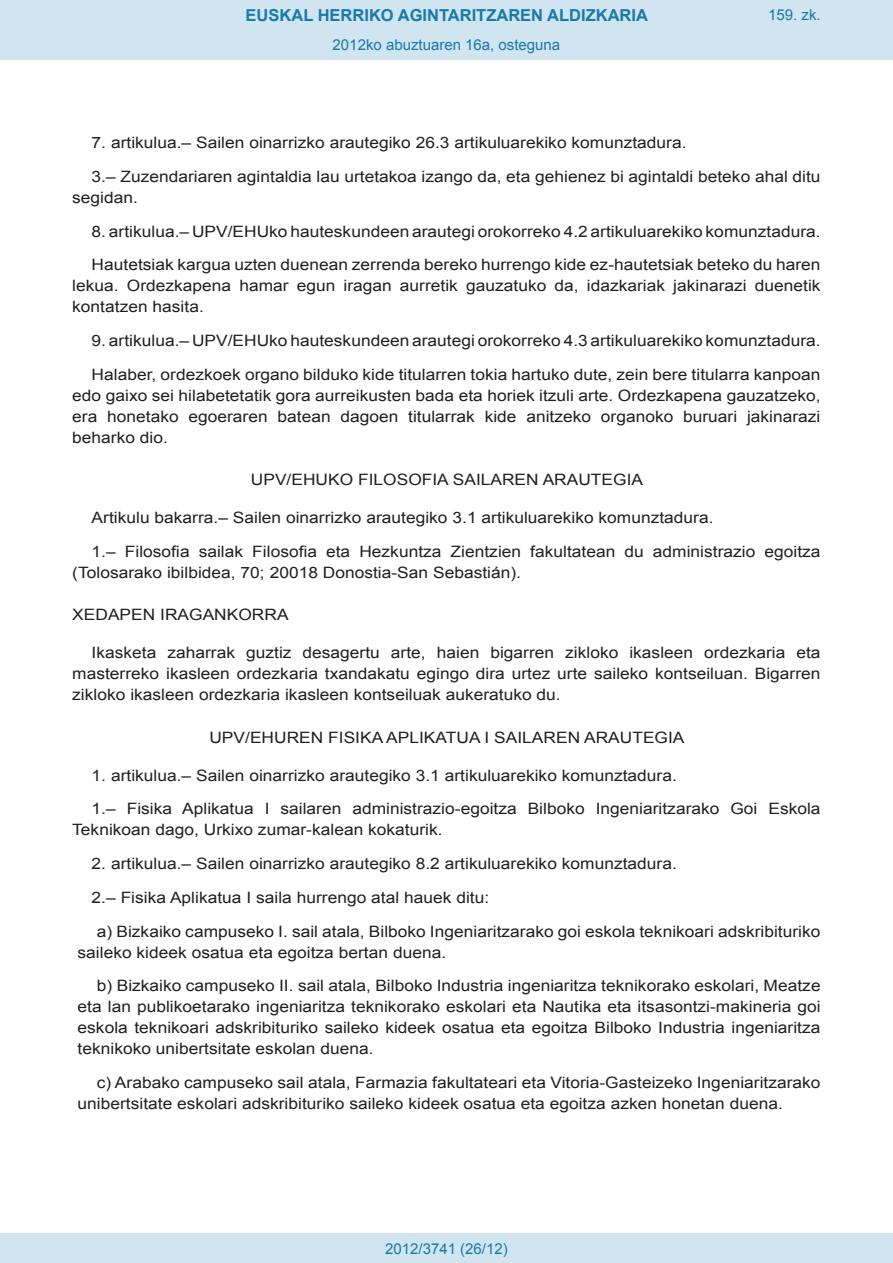
<style>
.page{position:relative;width:893px;height:1263px;background:#fff}
.page>*{position:absolute;margin:0;border:0;box-sizing:border-box;transform-origin:0 0}
.t1{font:700 16.5px "Arial";color:#1879ad}
.BOPVDetalleNivel1{font:15.6px/21px "Arial";color:#231f20;scale:1.11 1}
.BOPVDetalle{font:15.6px/21px "Arial";color:#231f20;text-align:justify;scale:1.11 1}
.BOPVDetalleNivel2{font:15.6px/21px "Arial";color:#231f20;scale:1.11 1}
.BOPVClave{font:15.6px "Arial";color:#231f20;scale:1.11 1}
.BOPVDisposicion{font:15.6px "Arial";color:#231f20;scale:1.11 1}
.Paginacion_Centro{font:15px "Arial";color:#1879ad}
</style>
<div class="page">
<div style="left:0;top:0;width:893px;height:60px;background:#d0e5f0"></div>
<div style="left:0;top:1233px;width:893px;height:30px;background:#d0e5f0"></div>
<p class="t1" style="left:246px;top:4px;width:404px">EUSKAL HERRIKO AGINTARITZAREN ALDIZKARIA</p>
<p class="Paginacion_Centro" style="left:333px;top:35px;width:229px">2012ko abuztuaren 16a, osteguna</p>
<p class="Paginacion_Centro" style="left:768px;top:5px;width:54px">159. zk.</p>
<p class="BOPVDetalle" style="left:92px;top:132px;width:537px">7. artikulua.– Sailen oinarrizko arautegiko 26.3 artikuluarekiko komunztadura.</p>
<p class="BOPVDetalleNivel1" style="left:72px;top:166px;width:676px;text-indent:19px">3.– Zuzendariaren agintaldia lau urtetakoa izango da, eta gehienez bi agintaldi beteko ahal ditu segidan.</p>
<p class="BOPVDetalleNivel1" style="left:92px;top:221px;width:658px">8. artikulua.– UPV/EHUko hauteskundeen arautegi orokorreko 4.2 artikuluarekiko komunztadura.</p>
<p class="BOPVDetalle" style="left:72px;top:255px;width:676px;text-indent:19px">Hautetsiak kargua uzten duenean zerrenda bereko hurrengo kide ez-hautetsiak beteko du haren lekua. Ordezkapena hamar egun iragan aurretik gauzatuko da, idazkariak jakinarazi duenetik kontatzen hasita.</p>
<p class="BOPVDetalle" style="left:92px;top:330px;width:658px">9. artikulua.– UPV/EHUko hauteskundeen arautegi orokorreko 4.3 artikuluarekiko komunztadura.</p>
<p class="BOPVDetalle" style="left:72px;top:364px;width:676px;text-indent:19px">Halaber, ordezkoek organo bilduko kide titularren tokia hartuko dute, zein bere titularra kanpoan edo gaixo sei hilabetetatik gora aurreikusten bada eta horiek itzuli arte. Ordezkapena gauzatzeko, era honetako egoeraren batean dagoen titularrak kide anitzeko organoko buruari jakinarazi beharko dio.</p>
<p class="BOPVClave" style="left:251px;top:469px;width:355px">UPV/EHUKO FILOSOFIA SAILAREN ARAUTEGIA</p>
<p class="BOPVDetalleNivel1" style="left:92px;top:507px;width:562px">Artikulu bakarra.– Sailen oinarrizko arautegiko 3.1 artikuluarekiko komunztadura.</p>
<p class="BOPVDetalleNivel1" style="left:72px;top:541px;width:676px;text-indent:19px">1.– Filosofia sailak Filosofia eta Hezkuntza Zientzien fakultatean du administrazio egoitza (Tolosarako ibilbidea, 70; 20018 Donostia-San Sebastián).</p>
<p class="BOPVDisposicion" style="left:72px;top:604px;width:196px">XEDAPEN IRAGANKORRA</p>
<p class="BOPVDetalleNivel1" style="left:72px;top:642px;width:676px;text-align:justify;text-indent:19px">Ikasketa zaharrak guztiz desagertu arte, haien bigarren zikloko ikasleen ordezkaria eta masterreko ikasleen ordezkaria txandakatu egingo dira urtez urte saileko kontseiluan. Bigarren zikloko ikasleen ordezkaria ikasleen kontseiluak aukeratuko du.</p>
<p class="BOPVClave" style="left:209px;top:727px;width:429px">UPV/EHUREN FISIKA APLIKATUA I SAILAREN ARAUTEGIA</p>
<p class="BOPVDetalleNivel1" style="left:92px;top:765px;width:529px">1. artikulua.– Sailen oinarrizko arautegiko 3.1 artikuluarekiko komunztadura.</p>
<p class="BOPVDetalleNivel1" style="left:72px;top:798px;width:676px;text-indent:19px">1.– Fisika Aplikatua I sailaren administrazio-egoitza Bilboko Ingeniaritzarako Goi Eskola<br>Teknikoan dago, Urkixo zumar-kalean kokaturik.</p>
<p class="BOPVDetalleNivel1" style="left:92px;top:853px;width:529px">2. artikulua.– Sailen oinarrizko arautegiko 8.2 artikuluarekiko komunztadura.</p>
<p class="BOPVDetalleNivel1" style="left:92px;top:887px;width:360px">2.– Fisika Aplikatua I saila hurrengo atal hauek ditu:</p>
<p class="BOPVDetalleNivel2" style="left:78px;top:921px;width:671px;text-indent:19px">a) Bizkaiko campuseko I. sail atala, Bilboko Ingeniaritzarako goi eskola teknikoari adskribituriko saileko kideek osatua eta egoitza bertan duena.</p>
<p class="BOPVDetalleNivel2" style="left:78px;top:975px;width:671px;text-align:justify;text-indent:19px">b) Bizkaiko campuseko II. sail atala, Bilboko Industria ingeniaritza teknikorako eskolari, Meatze eta lan publikoetarako ingeniaritza teknikorako eskolari eta Nautika eta itsasontzi-makineria goi eskola teknikoari adskribituriko saileko kideek osatua eta egoitza Bilboko Industria ingeniaritza teknikoko unibertsitate eskolan duena.</p>
<p class="BOPVDetalleNivel2" style="left:78px;top:1072px;width:671px;text-indent:19px">c) Arabako campuseko sail atala, Farmazia fakultateari eta Vitoria-Gasteizeko Ingeniaritzarako unibertsitate eskolari adskribituriko saileko kideek osatua eta egoitza azken honetan duena.</p>
<p class="Paginacion_Centro" style="left:385px;top:1238px;width:124px">2012/3741 (26/12)</p>
</div>
